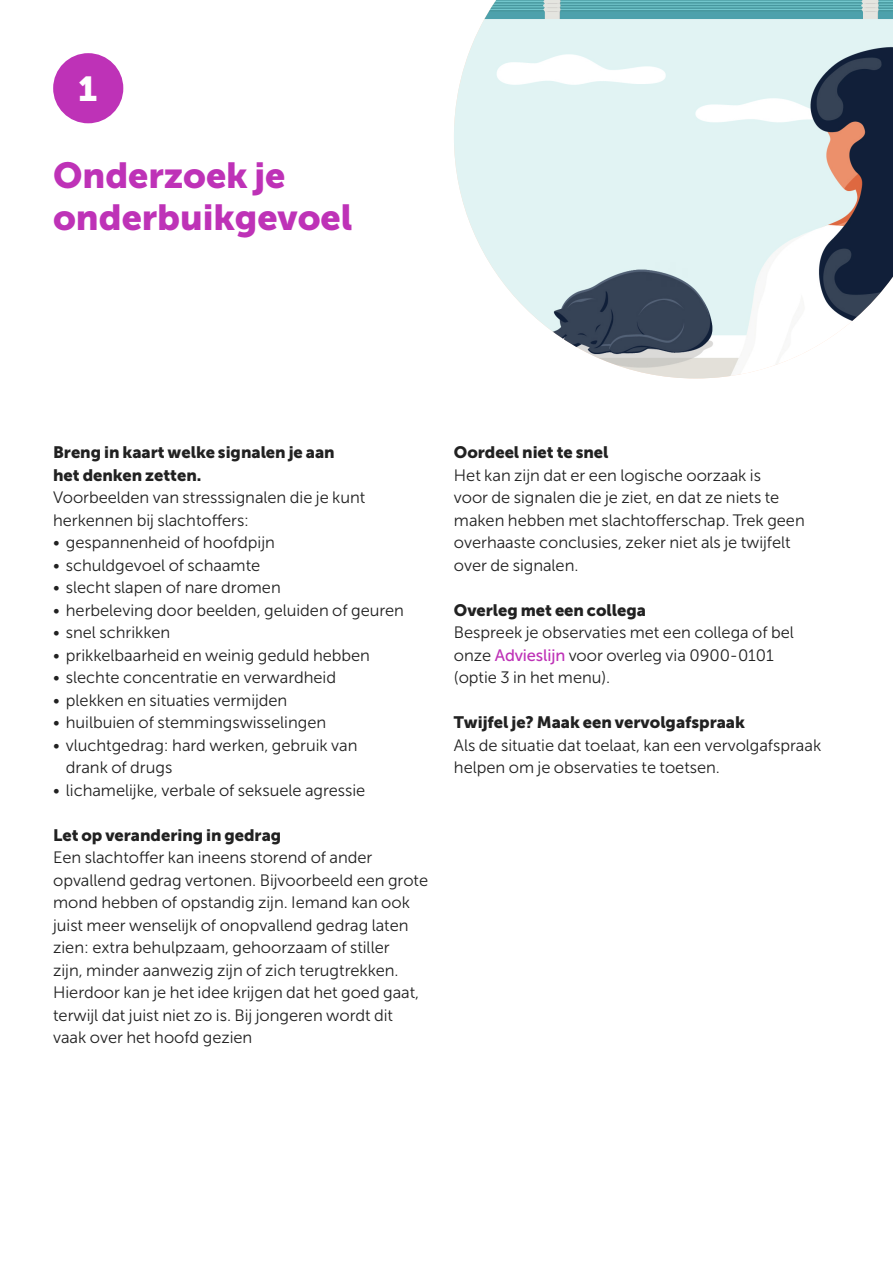
<style>
.page{position:relative;width:893px;height:1263px;background:#fff}
.page>*{position:absolute;margin:0;border:0;box-sizing:border-box;transform-origin:0 0}
.t1{font:36px/42px "Museo Sans 900";color:#be32b7}
.t2{font:34.5px "Museo Sans 900";color:#fff}
.t3{font:16.5px/22.5px "Museo Sans 300";letter-spacing:-.005em;color:#212121}
.t4{font:16.5px/22.5px "Museo Sans 900";color:#212121}
.s1{font-family:"Museo Sans 500";color:#be32b7}
</style>
<div class="page">
<div style="left:53px;top:53px;width:70px;height:70px;background:#be32b7;border-radius:50%"></div>
<img style="left:454px;top:0;width:439px;height:378px">
<h2 class="t2" style="left:78px;top:69px;width:21px">1</h2>
<h1 class="t1" style="left:53px;top:154px;width:301px">Onderzoek je onderbuikgevoel</h1>
<p class="t4" style="left:53px;top:441px;width:283px">Breng in kaart welke signalen je aan het denken zetten.</p>
<p class="t3" style="left:53px;top:486px;width:314px">Voorbeelden van stresssignalen die je kunt herkennen bij slachtoffers:</p>
<p class="t3" style="left:53px;top:531px;width:223px">• gespannenheid of hoofdpijn</p>
<p class="t3" style="left:53px;top:554px;width:209px">• schuldgevoel of schaamte</p>
<p class="t3" style="left:53px;top:576px;width:229px">• slecht slapen of nare dromen</p>
<p class="t3" style="left:53px;top:599px;width:352px">• herbeleving door beelden, geluiden of geuren</p>
<p class="t3" style="left:53px;top:621px;width:119px">• snel schrikken</p>
<p class="t3" style="left:53px;top:644px;width:318px">• prikkelbaarheid en weinig geduld hebben</p>
<p class="t3" style="left:53px;top:666px;width:284px">• slechte concentratie en verwardheid</p>
<p class="t3" style="left:53px;top:689px;width:236px">• plekken en situaties vermijden</p>
<p class="t3" style="left:53px;top:711px;width:275px">• huilbuien of stemmingswisselingen</p>
<p class="t3" style="left:66px;top:734px;width:293px;text-indent:-13px">• vluchtgedrag: hard werken, gebruik van drank of drugs</p>
<p class="t3" style="left:53px;top:779px;width:314px">• lichamelijke, verbale of seksuele agressie</p>
<p class="t4" style="left:53px;top:824px;width:230px">Let op verandering in gedrag</p>
<p class="t3" style="left:53px;top:846px;width:377px">Een slachtoffer kan ineens storend of ander opvallend gedrag vertonen. Bijvoorbeeld een grote mond hebben of opstandig zijn. Iemand kan ook juist meer wenselijk of onopvallend gedrag laten zien: extra behulpzaam, gehoorzaam of stiller<br>zijn, minder aanwezig zijn of zich terugtrekken.<br>Hierdoor kan je het idee krijgen dat het goed gaat, terwijl dat juist niet zo is. Bij jongeren wordt dit vaak over het hoofd gezien</p>
<p class="t4" style="left:454px;top:441px;width:156px">Oordeel niet te snel</p>
<p class="t3" style="left:454px;top:464px;width:352px">Het kan zijn dat er een logische oorzaak is<br>voor de signalen die je ziet, en dat ze niets te maken hebben met slachtofferschap. Trek geen overhaaste conclusies, zeker niet als je twijfelt over de signalen.</p>
<p class="t4" style="left:454px;top:599px;width:193px">Overleg met een collega</p>
<p class="t3" style="left:454px;top:622px;width:342px">Bespreek je observaties met een collega of bel onze <span class="s1">Advieslijn</span> voor overleg via 0900-0101 (optie 3 in het menu).</p>
<p class="t4" style="left:454px;top:711px;width:293px">Twijfel je? Maak een vervolgafspraak</p>
<p class="t3" style="left:454px;top:734px;width:369px">Als de situatie dat toelaat, kan een vervolgafspraak helpen om je observaties te toetsen.</p>
</div>
